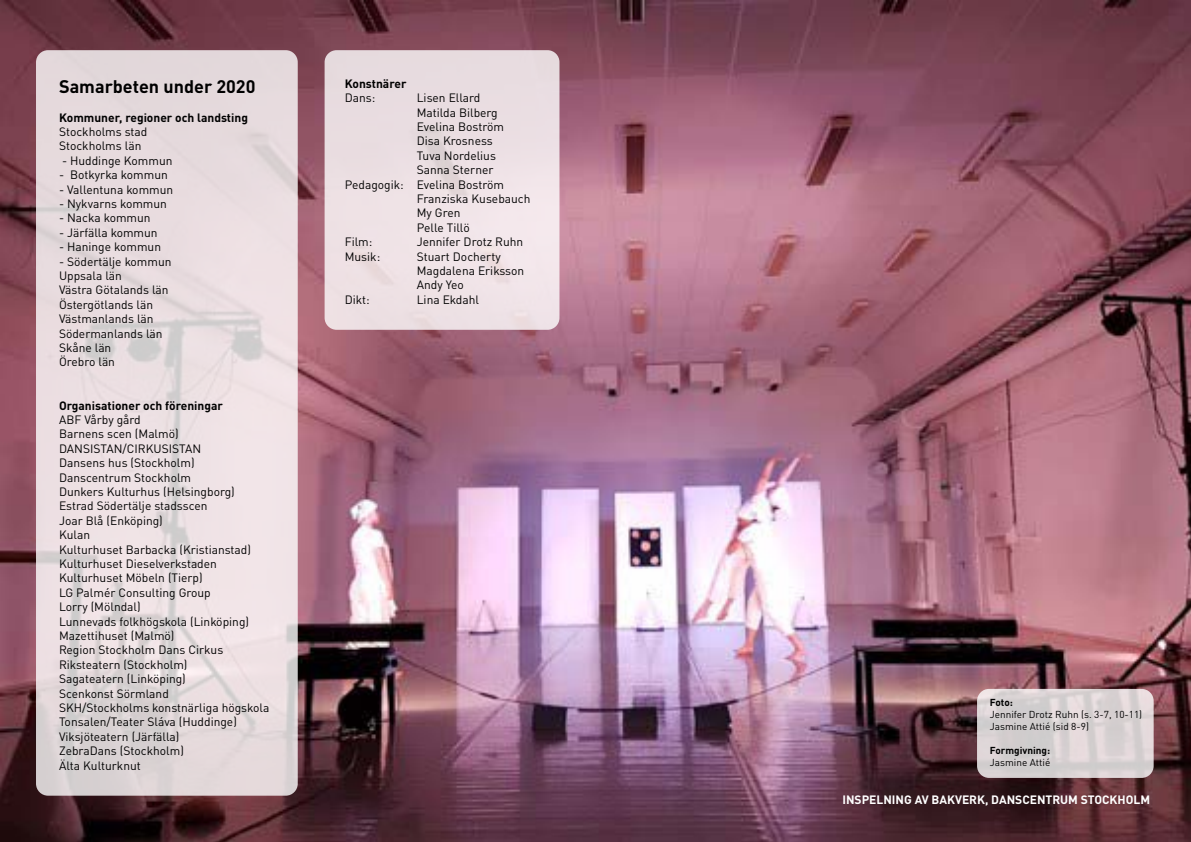
<style>
.page{position:relative;width:1191px;height:842px;background:#fff}
.page>*{position:absolute;margin:0;border:0;box-sizing:border-box;transform-origin:0 0}
.t1{font:700 18px "DIN Pro";color:#000}
.t2{font:12px/14.4px "DIN Pro";color:#000}
.t3{font:700 12px "DIN Pro";color:#000}
.t4{font:700 12px "DIN Pro";color:#fff}
.t5{font:10px/12px "DIN Pro";color:#000}
.t6{font:700 10px "DIN Pro";color:#000}
</style>
<div class="page">
<img style="left:0;top:0;width:1191px;height:842px">
<svg style="left:977px;top:689px;width:176px;height:89px;background:#d8d2d2"></svg>
<svg style="left:36px;top:50px;width:262px;height:746px;background:#e6dbde"></svg>
<div style="left:324px;top:50px;width:235px;height:280px;background:#ede0e4;border-radius:12px"></div>
<h1 class="t1" style="left:59px;top:71px;width:198px">Samarbeten under 2020</h1>
<p class="t3" style="left:59px;top:107px;width:190px">Kommuner, regioner och landsting</p>
<p class="t2" style="left:59px;top:123px;width:90px">Stockholms stad<br>Stockholms län</p>
<p class="t2" style="left:62px;top:152px;width:112px">- Huddinge Kommun</p>
<p class="t2" style="left:59px;top:166px;width:110px">- Botkyrka kommun</p>
<p class="t2" style="left:59px;top:181px;width:116px">- Vallentuna kommun</p>
<p class="t2" style="left:59px;top:195px;width:109px">- Nykvarns kommun</p>
<p class="t2" style="left:59px;top:210px;width:93px">- Nacka kommun</p>
<p class="t2" style="left:59px;top:224px;width:100px">- Järfälla kommun</p>
<p class="t2" style="left:59px;top:238px;width:104px">- Haninge kommun</p>
<p class="t2" style="left:59px;top:253px;width:114px">- Södertälje kommun<br>Uppsala län<br>Västra Götalands län<br>Östergötlands län<br>Västmanlands län<br>Södermanlands län<br>Skåne län<br>Örebro län</p>
<p class="t3" style="left:59px;top:395px;width:165px">Organisationer och föreningar</p>
<p class="t2" style="left:59px;top:411px;width:212px">ABF Vårby gård<br>Barnens scen (Malmö)<br>DANSISTAN/CIRKUSISTAN<br>Dansens hus (Stockholm)<br>Danscentrum Stockholm<br>Dunkers Kulturhus (Helsingborg)<br>Estrad Södertälje stadsscen<br>Joar Blå (Enköping)<br>Kulan<br>Kulturhuset Barbacka (Kristianstad)<br>Kulturhuset Dieselverkstaden<br>Kulturhuset Möbeln (Tierp)<br>LG Palmér Consulting Group<br>Lorry (Mölndal)<br>Lunnevads folkhögskola (Linköping)<br>Mazettihuset (Malmö)<br>Region Stockholm Dans Cirkus<br>Riksteatern (Stockholm)<br>Sagateatern (Linköping)<br>Scenkonst Sörmland<br>SKH/Stockholms konstnärliga högskola<br>Tonsalen/Teater Sláva (Huddinge)<br>Viksjöteatern (Järfälla)<br>ZebraDans (Stockholm)<br>Älta Kulturknut</p>
<p class="t3" style="left:345px;top:73px;width:63px">Konstnärer</p>
<p class="t2" style="left:345px;top:89px;width:32px">Dans:</p>
<p class="t2" style="left:417px;top:89px;width:65px">Lisen Ellard</p>
<p class="t2" style="left:417px;top:104px;width:83px">Matilda Bilberg</p>
<p class="t2" style="left:417px;top:118px;width:89px">Evelina Boström</p>
<p class="t2" style="left:417px;top:133px;width:78px">Disa Krosness</p>
<p class="t2" style="left:417px;top:147px;width:81px">Tuva Nordelius</p>
<p class="t2" style="left:417px;top:161px;width:78px">Sanna Sterner</p>
<p class="t2" style="left:345px;top:176px;width:161px">Pedagogik: Evelina Boström</p>
<p class="t2" style="left:417px;top:190px;width:115px">Franziska Kusebauch</p>
<p class="t2" style="left:417px;top:205px;width:45px">My Gren</p>
<p class="t2" style="left:417px;top:219px;width:54px">Pelle Tillö</p>
<p class="t2" style="left:345px;top:233px;width:29px">Film:</p>
<p class="t2" style="left:417px;top:233px;width:108px">Jennifer Drotz Ruhn</p>
<p class="t2" style="left:345px;top:248px;width:37px">Musik:</p>
<p class="t2" style="left:417px;top:248px;width:109px">Stuart Docherty<br>Magdalena Eriksson<br>Andy Yeo</p>
<p class="t2" style="left:345px;top:291px;width:27px">Dikt:</p>
<p class="t2" style="left:417px;top:291px;width:64px">Lina Ekdahl</p>
<p class="t6" style="left:989px;top:694px;width:25px">Foto:</p>
<p class="t5" style="left:989px;top:707px;width:154px">Jennifer Drotz Ruhn (s. 3-7, 10-11)<br>Jasmine Attié (sid 8-9)</p>
<p class="t6" style="left:989px;top:742px;width:62px">Formgivning:</p>
<p class="t5" style="left:989px;top:755px;width:62px">Jasmine Attié</p>
<p class="t4" style="left:842px;top:790px;width:309px">INSPELNING AV BAKVERK, DANSCENTRUM STOCKHOLM</p>
</div>
